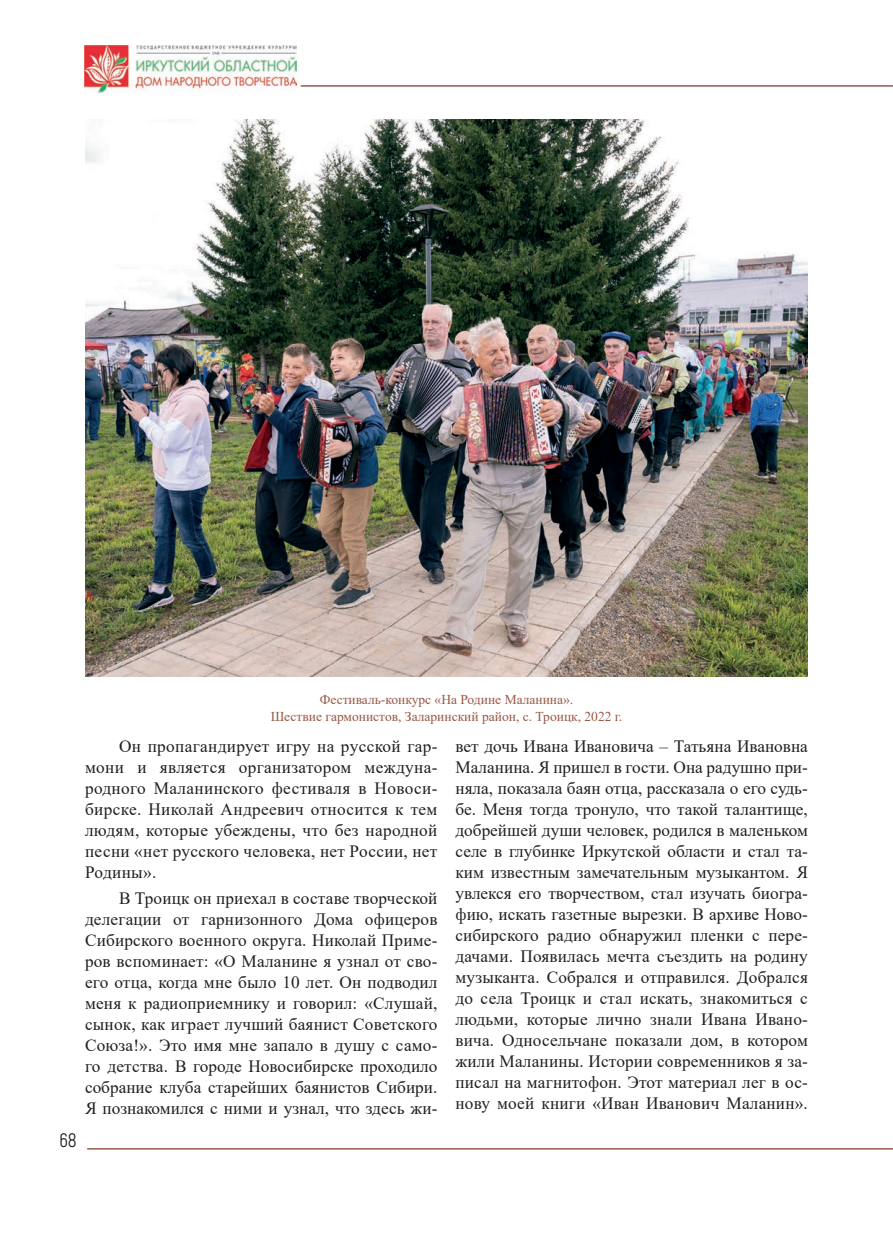
<style>
.page{position:relative;width:893px;height:1234px;background:#fff}
.page>*{position:absolute;margin:0;border:0;box-sizing:border-box;transform-origin:0 0}
.t1{font:19.5px "Akrobat";color:#231f20}
.t2{font:17.25px/21px "Times New Roman";letter-spacing:.01em;color:#231f20;text-align:justify}
.t3{font:13.5px/16.2px "Times New Roman";color:#985845;text-align:center}
</style>
<div class="page">
<img style="left:84px;top:46px;width:213px;height:48px">
<hr style="left:301px;top:85px;width:592px;height:2px;background:#985845">
<hr style="left:87px;top:1147px;width:806px;height:2px;background:#985845">
<img style="left:85px;top:119px;width:723px;height:557px">
<p class="t1" style="left:60px;top:1128px;width:19px">68</p>
<p class="t3" style="left:271px;top:691px;width:353px">Фестиваль-конкурс «На Родине Маланина».<br>Шествие гармонистов, Заларинский район, с. Троицк, 2022 г.</p>
<p class="t2" style="left:85px;top:735px;width:354px;text-indent:34px">Он пропагандирует игру на русской гар&shy;мони и является организатором междуна&shy;родного Маланинского фестиваля в Новоси&shy;бирске. Николай Андреевич относится к тем людям, которые убеждены, что без народной песни «нет русского человека, нет России, нет Родины».</p>
<p class="t2" style="left:85px;top:886px;width:354px;text-indent:34px">В Троицк он приехал в составе творческой делегации от гарнизонного Дома офицеров Сибирского военного округа. Николай Приме&shy;ров вспоминает: «О Маланине я узнал от сво&shy;его отца, когда мне было 10 лет. Он подводил меня к радиоприемнику и говорил: «Слушай, сынок, как играет лучший баянист Советского Союза!». Это имя мне запало в душу с само&shy;го детства. В городе Новосибирске проходило собрание клуба старейших баянистов Сибири.<br>Я познакомился с ними и узнал, что здесь жи-</p>
<p class="t2" style="left:455px;top:735px;width:354px">вет дочь Ивана Ивановича – Татьяна Ивановна Маланина. Я пришел в гости. Она радушно при&shy;няла, показала баян отца, рассказала о его судь&shy;бе. Меня тогда тронуло, что такой талантище, добрейшей души человек, родился в маленьком селе в глубинке Иркутской области и стал та&shy;ким известным замечательным музыкантом. Я увлекся его творчеством, стал изучать биогра&shy;фию, искать газетные вырезки. В архиве Ново&shy;сибирского радио обнаружил пленки с пере&shy;дачами. Появилась мечта съездить на родину музыканта. Собрался и отправился. Добрался до села Троицк и стал искать, знакомиться с людьми, которые лично знали Ивана Ивано&shy;вича. Односельчане показали дом, в котором жили Маланины. Истории современников я за&shy;писал на магнитофон. Этот материал лег в ос&shy;нову моей книги «Иван Иванович Маланин».</p>
</div>
